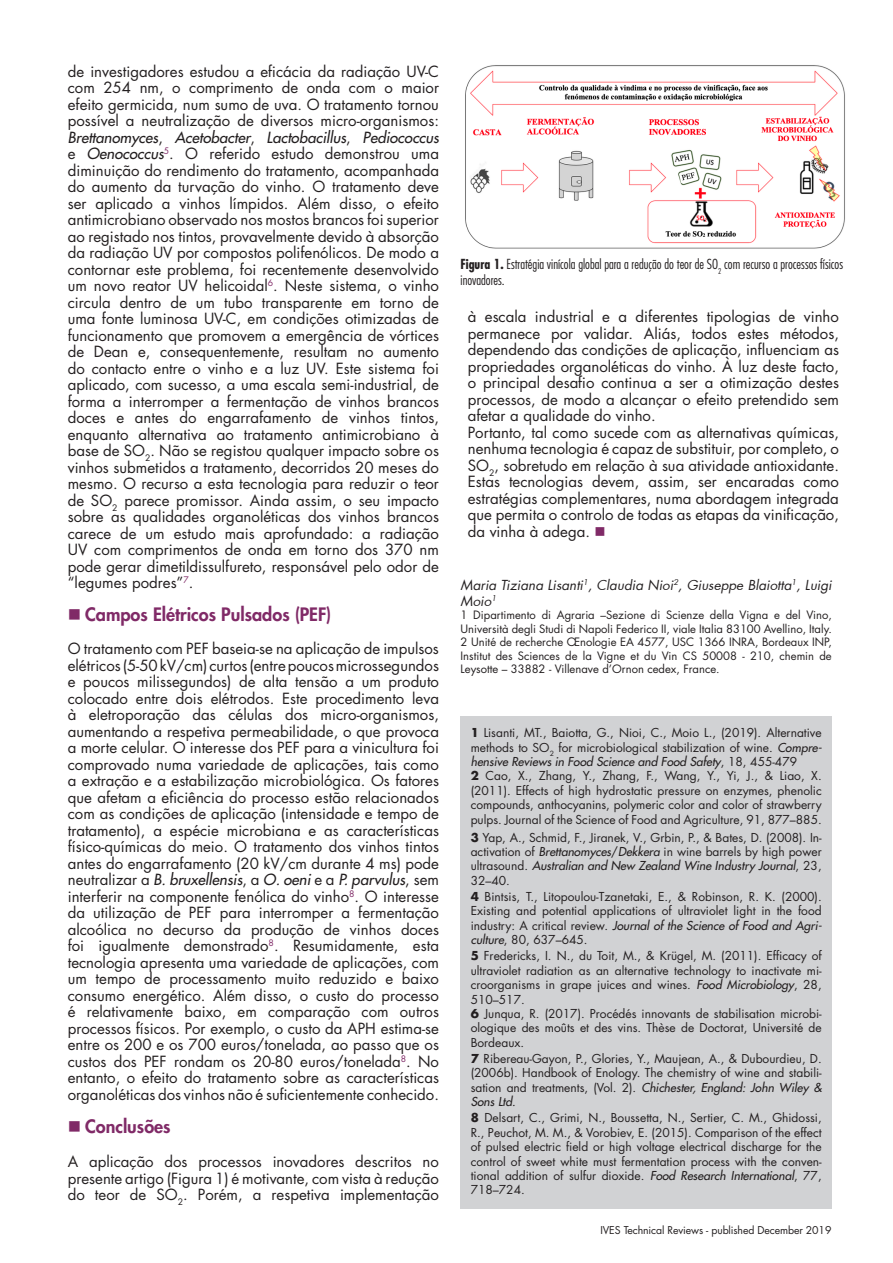
<style>
.page{position:relative;width:893px;height:1263px;background:#fff}
.page>*{position:absolute;margin:0;border:0;box-sizing:border-box;transform-origin:0 0}
.t1{font:800 18px "Futura";color:#802a67}
.t2{font:15px/16.5px "Futura";color:#231f20;text-align:justify}
.t3{font:300 condensed 13.5px/16.2px "Futura";color:#231f20}
.t4{font:italic 13.5px/16.2px "Futura";color:#231f20}
.t5{font:12px/14.4px "Futura";color:#231f20;text-align:justify}
.t6{font:11.25px/13.5px "Futura";color:#231f20}
.t7{font:10.5px "Futura";letter-spacing:-.01em;color:#231f20}
.s1{font-style:italic}
.s2{font-weight:700}
.s3{color:#802a67}
</style>
<div class="page">
<div style="left:461px;top:716px;width:371px;height:493px;background:#d1d2d4"></div>
<img style="left:465px;top:65px;width:380px;height:184px">
<p class="t2" style="left:68px;top:63px;width:373px">de investigadores estudou a eficácia da radiação UV-C com 254 nm, o comprimento de onda com o maior efeito germicida, num sumo de uva. O tratamento tornou possível a neutralização de diversos micro-organismos:<br><span class="s1">Brettanomyces</span>, <span class="s1">Acetobacter</span>, <span class="s1">Lactobacillus</span>, <span class="s1">Pediococcus </span>e <span class="s1">Oenococcus</span><sup>5</sup>. O referido estudo demonstrou uma diminuição do rendimento do tratamento, acompanhada do aumento da turvação do vinho. O tratamento deve ser aplicado a vinhos límpidos. Além disso, o efeito antimicrobiano observado nos mostos brancos foi superior ao registado nos tintos, provavelmente devido à absorção da radiação UV por compostos polifenólicos. De modo a contornar este problema, foi recentemente desenvolvido um novo reator UV helicoidal<sup>6</sup>. Neste sistema, o vinho circula dentro de um tubo transparente em torno de uma fonte luminosa UV-C, em condições otimizadas de funcionamento que promovem a emergência de vórtices de Dean e, consequentemente, resultam no aumento do contacto entre o vinho e a luz UV. Este sistema foi aplicado, com sucesso, a uma escala semi-industrial, de forma a interromper a fermentação de vinhos brancos doces e antes do engarrafamento de vinhos tintos, enquanto alternativa ao tratamento antimicrobiano à base de SO<sub>2</sub>. Não se registou qualquer impacto sobre os vinhos submetidos a tratamento, decorridos 20 meses do mesmo. O recurso a esta tecnologia para reduzir o teor de SO<sub>2</sub> parece promissor. Ainda assim, o seu impacto sobre as qualidades organoléticas dos vinhos brancos carece de um estudo mais aprofundado: a radiação UV com comprimentos de onda em torno dos 370 nm pode gerar dimetildissulfureto, responsável pelo odor de “legumes podres”<sup>7</sup>.</p>
<p class="t1" style="left:68px;top:602px;width:265px">■ Campos Elétricos Pulsados (PEF)</p>
<p class="t2" style="left:68px;top:640px;width:373px">O tratamento com PEF baseia-se na aplicação de impulsos elétricos (5-50 kV/cm) curtos (entre poucos microssegundos e poucos milissegundos) de alta tensão a um produto colocado entre dois elétrodos. Este procedimento leva à eletroporação das células dos micro-organismos, aumentando a respetiva permeabilidade, o que provoca a morte celular. O interesse dos PEF para a vinicultura foi comprovado numa variedade de aplicações, tais como a extração e a estabilização microbiológica. Os fatores que afetam a eficiência do processo estão relacionados com as condições de aplicação (intensidade e tempo de tratamento), a espécie microbiana e as características físico-químicas do meio. O tratamento dos vinhos tintos antes do engarrafamento (20 kV/cm durante 4 ms) pode neutralizar a <span class="s1">B. bruxellensis</span>, a <span class="s1">O. oeni</span> e a <span class="s1">P. parvulus</span>, sem interferir na componente fenólica do vinho<sup>8</sup>. O interesse da utilização de PEF para interromper a fermentação alcoólica no decurso da produção de vinhos doces foi igualmente demonstrado<sup>8</sup>. Resumidamente, esta tecnologia apresenta uma variedade de aplicações, com um tempo de processamento muito reduzido e baixo consumo energético. Além disso, o custo do processo é relativamente baixo, em comparação com outros processos físicos. Por exemplo, o custo da APH estima-se entre os 200 e os 700 euros/tonelada, ao passo que os custos dos PEF rondam os 20-80 euros/tonelada<sup>8</sup>. No entanto, o efeito do tratamento sobre as características organoléticas dos vinhos não é suficientemente conhecido.</p>
<p class="t1" style="left:68px;top:1114px;width:104px">■ Conclusões</p>
<p class="t2" style="left:68px;top:1153px;width:373px">A aplicação dos processos inovadores descritos no presente artigo (Figura 1) é motivante, com vista à redução do teor de SO<sub>2</sub>. Porém, a respetiva implementação</p>
<p class="t3" style="left:461px;top:256px;width:384px"><span class="s2">Figura 1.</span> Estratégia vinícola global para a redução do teor de SO<sub>2</sub> com recurso a processos físicos inovadores.</p>
<p class="t2" style="left:468px;top:308px;width:373px">à escala industrial e a diferentes tipologias de vinho permanece por validar. Aliás, todos estes métodos, dependendo das condições de aplicação, influenciam as propriedades organoléticas do vinho. À luz deste facto, o principal desafio continua a ser a otimização destes processos, de modo a alcançar o efeito pretendido sem afetar a qualidade do vinho.</p>
<p class="t2" style="left:468px;top:424px;width:373px">Portanto, tal como sucede com as alternativas químicas, nenhuma tecnologia é capaz de substituir, por completo, o SO<sub>2</sub>, sobretudo em relação à sua atividade antioxidante.<br>Estas tecnologias devem, assim, ser encaradas como estratégias complementares, numa abordagem integrada que permita o controlo de todas as etapas da vinificação, da vinha à adega. <span class="s3">■</span></p>
<p class="t4" style="left:461px;top:576px;width:373px">Maria Tiziana Lisanti<sup>1</sup>, Claudia Nioi<sup>2</sup>, Giuseppe Blaiotta<sup>1</sup>, Luigi<br>Moio<sup>1</sup></p>
<p class="t6" style="left:461px;top:608px;width:373px">1 Dipartimento di Agraria –Sezione di Scienze della Vigna e del Vino,<br>Università degli Studi di Napoli Federico II, viale Italia 83100 Avellino, Italy.</p>
<p class="t6" style="left:461px;top:635px;width:373px;text-align:justify">2 Unité de recherche Œnologie EA 4577, USC 1366 INRA, Bordeaux INP, Institut des Sciences de la Vigne et du Vin CS 50008 - 210, chemin de Leysotte – 33882 - Villenave d’Ornon cedex, France.</p>
<p class="t5" style="left:471px;top:725px;width:352px"><span class="s2">1</span> Lisanti, MT., Baiotta, G., Nioi, C., Moio L., (2019). Alternative methods to SO<sub>2</sub> for microbiological stabilization of wine. <span class="s1">Compre&shy;hensive Reviews in Food Science and Food Safety</span>, 18, 455-479</p>
<p class="t5" style="left:471px;top:768px;width:353px"><span class="s2">2</span> Cao, X., Zhang, Y., Zhang, F., Wang, Y., Yi, J., &amp; Liao, X. (2011). Effects of high hydrostatic pressure on enzymes, phenolic compounds, anthocyanins, polymeric color and color of strawberry pulps. Journal of the Science of Food and Agriculture, 91, 877–885.</p>
<p class="t5" style="left:471px;top:830px;width:352px"><span class="s2">3</span> Yap, A., Schmid, F., Jiranek, V., Grbin, P., &amp; Bates, D. (2008). In&shy;activation of <span class="s1">Brettanomyces</span>/<span class="s1">Dekkera</span> in wine barrels by high power ultrasound. <span class="s1">Australian and New Zealand Wine Industry Journal</span>, 23, 32–40.</p>
<p class="t5" style="left:471px;top:889px;width:352px"><span class="s2">4</span> Bintsis, T., Litopoulou-Tzanetaki, E., &amp; Robinson, R. K. (2000).<br>Existing and potential applications of ultraviolet light in the food industry: A critical review. <span class="s1">Journal of the Science of Food and Agri&shy;culture</span>, 80, 637–645.</p>
<p class="t5" style="left:471px;top:948px;width:353px"><span class="s2">5</span> Fredericks, I. N., du Toit, M., &amp; Krügel, M. (2011). Efficacy of ultraviolet radiation as an alternative technology to inactivate mi&shy;croorganisms in grape juices and wines. <span class="s1">Food Microbiology</span>, 28, 510–517.</p>
<p class="t5" style="left:471px;top:1006px;width:352px"><span class="s2">6</span> Junqua, R. (2017). Procédés innovants de stabilisation microbi&shy;ologique des moûts et des vins. Thèse de Doctorat, Université de Bordeaux.</p>
<p class="t5" style="left:471px;top:1051px;width:352px"><span class="s2">7</span> Ribereau-Gayon, P., Glories, Y., Maujean, A., &amp; Dubourdieu, D. (2006b). Handbook of Enology. The chemistry of wine and stabili&shy;sation and treatments, (Vol. 2). <span class="s1">Chichester, England: John Wiley &amp; Sons Ltd.</span></p>
<p class="t5" style="left:471px;top:1110px;width:352px"><span class="s2">8</span> Delsart, C., Grimi, N., Boussetta, N., Sertier, C. M., Ghidossi, R., Peuchot, M. M., &amp; Vorobiev, E. (2015). Comparison of the effect of pulsed electric field or high voltage electrical discharge for the control of sweet white must fermentation process with the conven&shy;tional addition of sulfur dioxide. <span class="s1">Food Research International</span>, 77, 718–724.</p>
<p class="t7" style="left:600px;top:1223px;width:233px">IVES Technical Reviews - published December 2019</p>
</div>
